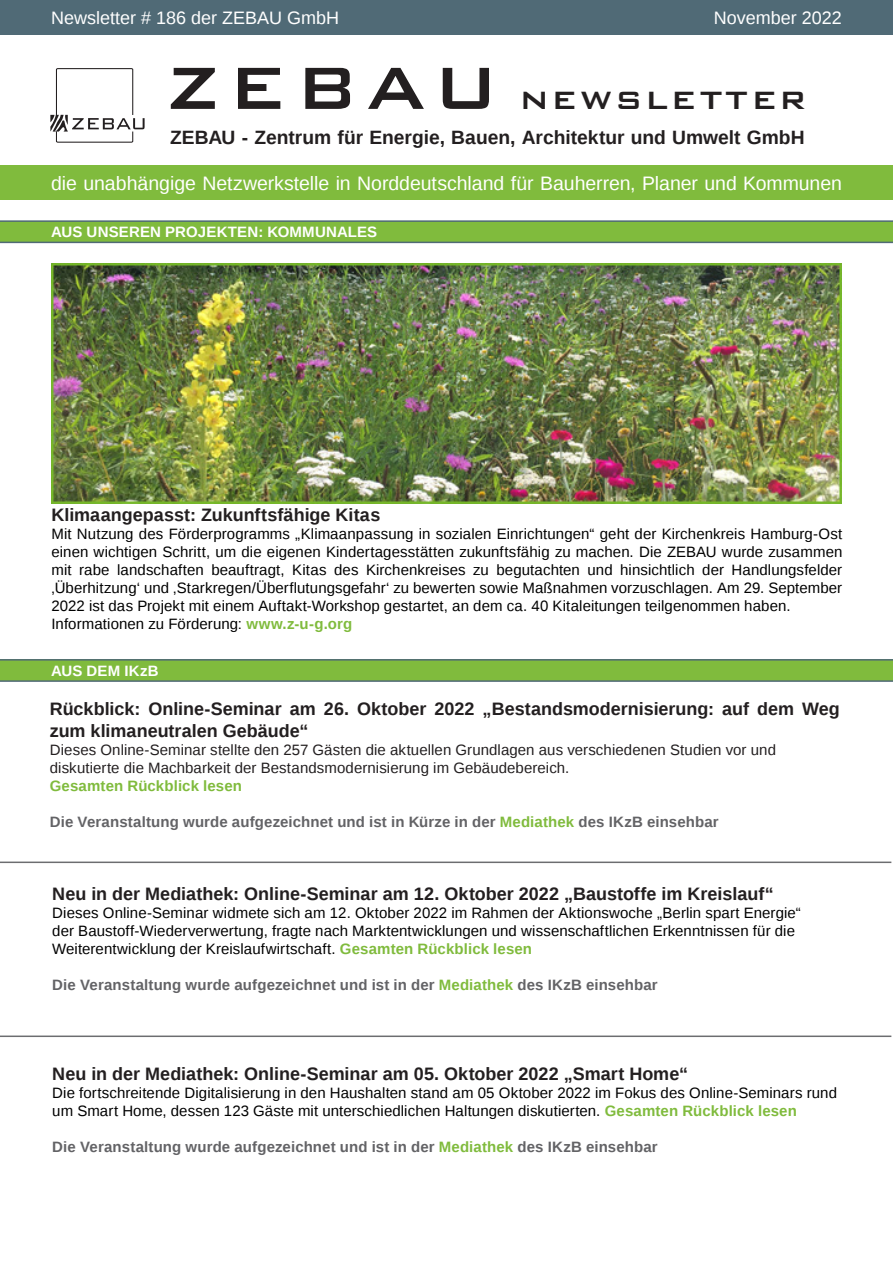
<style>
.page{position:relative;width:893px;height:1263px;background:#fff}
.page>*{position:absolute;margin:0;border:0;box-sizing:border-box;transform-origin:0 0}
.t1{font:500 40.95px "Bank Gothic BT";letter-spacing:.075em;color:#231f20}
.t2{font:19.5px "Liberation Sans";letter-spacing:-.005em;color:#fff}
.t3{font:700 19.2px "Liberation Sans";color:#231f20}
.Überschrift{font:700 18px/21.6px "Liberation Sans";color:#231f20}
.t4{font:18px "Liberation Sans";color:#fff}
.Überschrift-2{font:15px/18px "Liberation Sans";letter-spacing:.005em;color:#000}
.Überschrift-3{font:700 15px "Liberation Sans";letter-spacing:.01em;color:#636366}
.Überschrift-4{font:15px/18px "Liberation Sans";letter-spacing:.005em;color:#231f20}
.t5{font:700 15px "Liberation Sans";letter-spacing:.01em;color:#fff}
.Überschrift-5{font:700 15px "Liberation Sans";letter-spacing:.005em;color:#80bb3d}
.s1{font-size:79.5px}
.s2{font-weight:700;color:#80bb3d}
.s3{color:#80bb3d}
</style>
<div class="page">
<div style="left:0;top:0;width:893px;height:34px;background:#506a76"></div>
<div style="left:0;top:166px;width:893px;height:34px;background:#80bb3d"></div>
<svg style="left:50px;top:68px;width:95px;height:75px"></svg>
<div style="left:0;top:221px;width:893px;height:21px;background:#80bb3d"></div>
<hr style="left:0;top:242px;width:893px;height:1px;background:#506a76">
<hr style="left:0;top:220px;width:893px;height:2px;background:#506a76">
<div style="left:0;top:660px;width:893px;height:21px;background:#80bb3d"></div>
<hr style="left:0;top:680px;width:893px;height:2px;background:#506a76">
<hr style="left:0;top:659px;width:893px;height:2px;background:#506a76">
<hr style="left:0;top:861px;width:891px;height:2px;background:#6c6d70">
<img style="left:51px;top:264px;width:791px;height:239px">
<hr style="left:0;top:1035px;width:891px;height:2px;background:#6c6d70">
<p class="t4" style="left:51px;top:7px;width:290px">Newsletter # 186 der ZEBAU GmbH</p>
<p class="t4" style="left:714px;top:7px;width:130px">November 2022</p>
<h1 class="t1" style="left:166px;top:76px;width:642px"><span class="s1">ZEBAU</span> newsletter</h1>
<p class="t3" style="left:170px;top:124px;width:636px">ZEBAU - Zentrum für Energie, Bauen, Architektur und Umwelt GmbH</p>
<h2 class="t2" style="left:51px;top:172px;width:792px">die unabhängige Netzwerkstelle in Norddeutschland für Bauherren, Planer und Kommunen</h2>
<p class="t5" style="left:51px;top:221px;width:328px">AUS UNSEREN PROJEKTEN: KOMMUNALES</p>
<p class="Überschrift" style="left:51px;top:504px;width:330px">Klimaangepasst: Zukunftsfähige Kitas</p>
<p class="Überschrift-2" style="left:51px;top:526px;width:792px;text-align:justify">Mit Nutzung des Förderprogramms „Klimaanpassung in sozialen Einrichtungen“ geht der Kirchenkreis Hamburg-Ost einen wichtigen Schritt, um die eigenen Kindertagesstätten zukunftsfähig zu machen. Die ZEBAU wurde zusammen mit rabe landschaften beauftragt, Kitas des Kirchenkreises zu begutachten und hinsichtlich der Handlungsfelder ‚Überhitzung‘ und ‚Starkregen/Überflutungsgefahr‘ zu bewerten sowie Maßnahmen vorzuschlagen. Am 29. September 2022 ist das Projekt mit einem Auftakt-Workshop gestartet, an dem ca. 40 Kitaleitungen teilgenommen haben.</p>
<p class="Überschrift-2" style="left:51px;top:616px;width:302px">Informationen zu Förderung: <span class="s2">www.z-u-g.org</span></p>
<p class="t5" style="left:51px;top:660px;width:109px">AUS DEM IKzB</p>
<p class="Überschrift" style="left:50px;top:698px;width:791px">Rückblick: Online-Seminar am 26. Oktober 2022 „Bestandsmodernisierung: auf dem Weg zum klimaneutralen Gebäude“</p>
<p class="Überschrift-4" style="left:50px;top:741px;width:728px">Dieses Online-Seminar stellte den 257 Gästen die aktuellen Grundlagen aus verschiedenen Studien vor und diskutierte die Machbarkeit der Bestandsmodernisierung im Gebäudebereich.</p>
<p class="Überschrift-5" style="left:50px;top:775px;width:194px">Gesamten Rückblick lesen</p>
<p class="Überschrift-3" style="left:50px;top:811px;width:670px">Die Veranstaltung wurde aufgezeichnet und ist in Kürze in der <span class="s3">Mediathek</span> des IKzB einsehbar</p>
<p class="Überschrift" style="left:52px;top:883px;width:723px">Neu in der Mediathek: Online-Seminar am 12. Oktober 2022 „Baustoffe im Kreislauf“</p>
<p class="Überschrift-2" style="left:52px;top:904px;width:750px">Dieses Online-Seminar widmete sich am 12. Oktober 2022 im Rahmen der Aktionswoche „Berlin spart Energie“ der Baustoff-Wiederverwertung, fragte nach Marktentwicklungen und wissenschaftlichen Erkenntnissen für die<br>Weiterentwicklung der Kreislaufwirtschaft. <span class="s2">Gesamten Rückblick lesen</span></p>
<p class="Überschrift-3" style="left:52px;top:975px;width:607px">Die Veranstaltung wurde aufgezeichnet und ist in der <span class="s3">Mediathek</span> des IKzB einsehbar</p>
<p class="Überschrift" style="left:52px;top:1063px;width:637px">Neu in der Mediathek: Online-Seminar am 05. Oktober 2022 „Smart Home“</p>
<p class="Überschrift-2" style="left:52px;top:1084px;width:786px">Die fortschreitende Digitalisierung in den Haushalten stand am 05 Oktober 2022 im Fokus des Online-Seminars rund um Smart Home, dessen 123 Gäste mit unterschiedlichen Haltungen diskutierten. <span class="s2">Gesamten Rückblick lesen</span></p>
<p class="Überschrift-3" style="left:52px;top:1136px;width:607px">Die Veranstaltung wurde aufgezeichnet und ist in der <span class="s3">Mediathek</span> des IKzB einsehbar</p>
</div>
